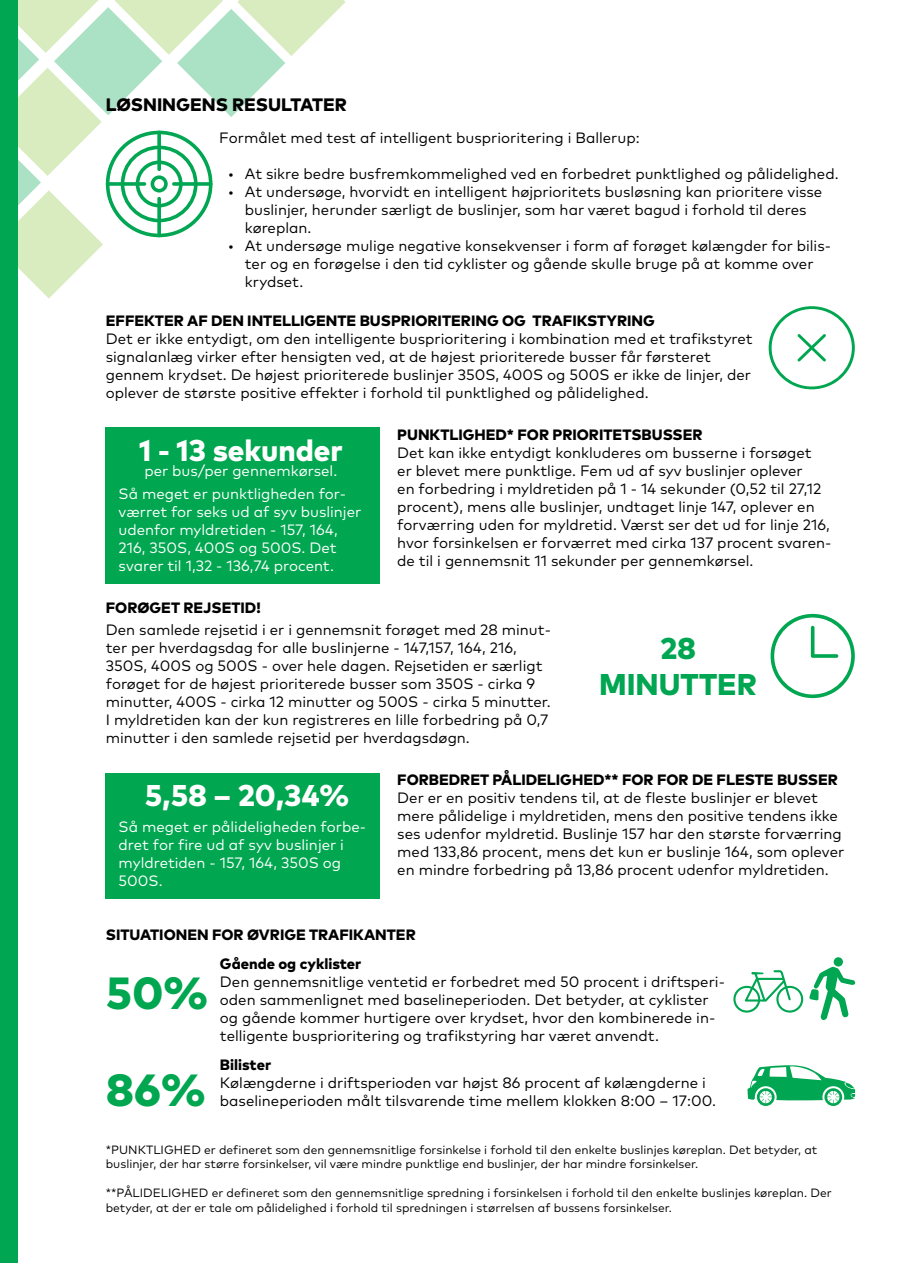
<style>
.page{position:relative;width:919px;height:1263px;background:#fff}
.page>*{position:absolute;margin:0;border:0;box-sizing:border-box;transform-origin:0 0}
.t1{font:800 45px "Mark Pro";color:#00a650}
.t2{font:800 30px "Mark Pro";color:#fff}
.t3{font:800 30px/36px "Mark Pro";color:#00a651;text-align:center}
.Brød_2{font:800 18px "Mark Pro";color:#000}
.Brød_2-2{font:15px/18px "Mark Pro";color:#000}
.Brød_2-3{font:15px/18px "Mark Pro";color:#fff}
.Brød_2-4{font:800 15px "Mark Pro";color:#000}
.Brød_2-5{font:12px/14.4px "Mark Pro";color:#000}
.s1{font-weight:800}
</style>
<div class="page">
<div style="left:0;top:0;width:17px;height:1263px;background:#00a651"></div>
<svg style="left:17px;top:0;width:328px;height:299px"></svg>
<svg style="left:106px;top:182px;width:40px;height:4px"></svg>
<svg style="left:172px;top:182px;width:40px;height:4px"></svg>
<svg style="left:157px;top:197px;width:4px;height:40px"></svg>
<svg style="left:157px;top:131px;width:4px;height:40px"></svg>
<div style="left:106px;top:428px;width:274px;height:156px;background:#00a650"></div>
<svg style="left:770px;top:614px;width:84px;height:84px"></svg>
<div style="left:106px;top:773px;width:274px;height:126px;background:#00a650"></div>
<svg style="left:768px;top:306px;width:86px;height:83px"></svg>
<svg style="left:733px;top:970px;width:70px;height:42px"></svg>
<svg style="left:809px;top:966px;width:46px;height:54px"></svg>
<svg style="left:833px;top:957px;width:10px;height:10px"></svg>
<svg style="left:747px;top:1065px;width:108px;height:41px"></svg>
<p class="Brød_2" style="left:106px;top:91px;width:243px">LØSNINGENS RESULTATER</p>
<p class="Brød_2-2" style="left:219px;top:127px;width:422px">Formålet med test af intelligent busprioritering i Ballerup:</p>
<p class="Brød_2-2" style="left:228px;top:163px;width:612px">• At sikre bedre busfremkommelighed ved en forbedret punktlighed og pålidelighed.</p>
<p class="Brød_2-2" style="left:245px;top:181px;width:579px;text-indent:-17px">• At undersøge, hvorvidt en intelligent højprioritets busløsning kan prioritere visse buslinjer, herunder særligt de buslinjer, som har været bagud i forhold til deres køreplan.</p>
<p class="Brød_2-2" style="left:245px;top:235px;width:587px;text-indent:-17px">• At undersøge mulige negative konsekvenser i form af forøget kølængder for bilis&shy;ter og en forøgelse i den tid cyklister og gående skulle bruge på at komme over krydset.</p>
<p class="Brød_2-2" style="left:106px;top:310px;width:648px"><span class="s1">EFFEKTER AF DEN INTELLIGENTE BUSPRIORITERING OG TRAFIKSTYRING<br></span>Det er ikke entydigt, om den intelligente busprioritering i kombination med et trafikstyret signalanlæg virker efter hensigten ved, at de højest prioriterede busser får førsteret gennem krydset. De højest prioriterede buslinjer 350S, 400S og 500S er ikke de linjer, der oplever de største positive effekter i forhold til punktlighed og pålidelighed.</p>
<p class="t2" style="left:139px;top:427px;width:205px">1 - 13 sekunder</p>
<p class="Brød_2-3" style="left:144px;top:461px;width:194px">per bus/per gennemkørsel.</p>
<p class="Brød_2-3" style="left:119px;top:484px;width:244px">Så meget er punktligheden for&shy;værret for seks ud af syv buslinjer udenfor myldretiden - 157, 164,<br>216, 350S, 400S og 500S. Det svarer til 1,32 - 136,74 procent.</p>
<p class="Brød_2-2" style="left:397px;top:424px;width:435px"><span class="s1">PUNKTLIGHED* FOR PRIORITETSBUSSER<br></span>Det kan ikke entydigt konkluderes om busserne i forsøget<br>er blevet mere punktlige. Fem ud af syv buslinjer oplever<br>en forbedring i myldretiden på 1 - 14 sekunder (0,52 til 27,12 procent), mens alle buslinjer, undtaget linje 147, oplever en forværring uden for myldretid. Værst ser det ud for linje 216, hvor forsinkelsen er forværret med cirka 137 procent svaren&shy;de til i gennemsnit 11 sekunder per gennemkørsel.</p>
<p class="Brød_2-4" style="left:106px;top:596px;width:156px">FORØGET REJSETID!</p>
<p class="Brød_2-2" style="left:106px;top:620px;width:446px">Den samlede rejsetid i er i gennemsnit forøget med 28 minut&shy;ter per hverdagsdag for alle buslinjerne - 147,157, 164, 216, 350S, 400S og 500S - over hele dagen. Rejsetiden er særligt forøget for de højest prioriterede busser som 350S - cirka 9 minutter, 400S - cirka 12 minutter og 500S - cirka 5 minutter.<br>I myldretiden kan der kun registreres en lille forbedring på 0,7 minutter i den samlede rejsetid per hverdagsdøgn.</p>
<p class="t3" style="left:599px;top:628px;width:159px">28<br>MINUTTER</p>
<p class="t2" style="left:145px;top:772px;width:206px">5,58 – 20,34%</p>
<p class="Brød_2-3" style="left:119px;top:816px;width:249px">Så meget er pålideligheden forbe&shy;dret for fire ud af syv buslinjer i myldretiden - 157, 164, 350S og<br>500S.</p>
<p class="Brød_2-2" style="left:397px;top:769px;width:448px"><span class="s1">FORBEDRET PÅLIDELIGHED** FOR FOR DE FLESTE BUSSER </span>Der er en positiv tendens til, at de fleste buslinjer er blevet mere pålidelige i myldretiden, mens den positive tendens ikke ses udenfor myldretid. Buslinje 157 har den største forværring med 133,86 procent, mens det kun er buslinje 164, som oplever en mindre forbedring på 13,86 procent udenfor myldretiden.</p>
<p class="Brød_2-4" style="left:106px;top:923px;width:311px">SITUATIONEN FOR ØVRIGE TRAFIKANTER</p>
<p class="t1" style="left:106px;top:959px;width:104px">50%</p>
<p class="Brød_2-2" style="left:220px;top:953px;width:506px"><span class="s1">Gående og cyklister<br></span>Den gennemsnitlige ventetid er forbedret med 50 procent i driftsperi&shy;oden sammenlignet med baselineperioden. Det betyder, at cyklister og gående kommer hurtigere over krydset, hvor den kombinerede in&shy;telligente busprioritering og trafikstyring har været anvendt.</p>
<p class="Brød_2-2" style="left:220px;top:1054px;width:487px"><span class="s1">Bilister<br></span>Kølængderne i driftsperioden var højst 86 procent af kølængderne i</p>
<p class="t1" style="left:106px;top:1055px;width:101px">86%</p>
<p class="Brød_2-2" style="left:220px;top:1090px;width:497px">baselineperioden målt tilsvarende time mellem klokken 8:00 – 17:00.</p>
<p class="Brød_2-5" style="left:106px;top:1142px;width:713px">*PUNKTLIGHED er defineret som den gennemsnitlige forsinkelse i forhold til den enkelte buslinjes køreplan. Det betyder, at buslinjer, der har større forsinkelser, vil være mindre punktlige end buslinjer, der har mindre forsinkelser.</p>
<p class="Brød_2-5" style="left:106px;top:1185px;width:727px">**PÅLIDELIGHED er defineret som den gennemsnitlige spredning i forsinkelsen i forhold til den enkelte buslinjes køreplan. Der betyder, at der er tale om pålidelighed i forhold til spredningen i størrelsen af bussens forsinkelser.</p>
</div>
